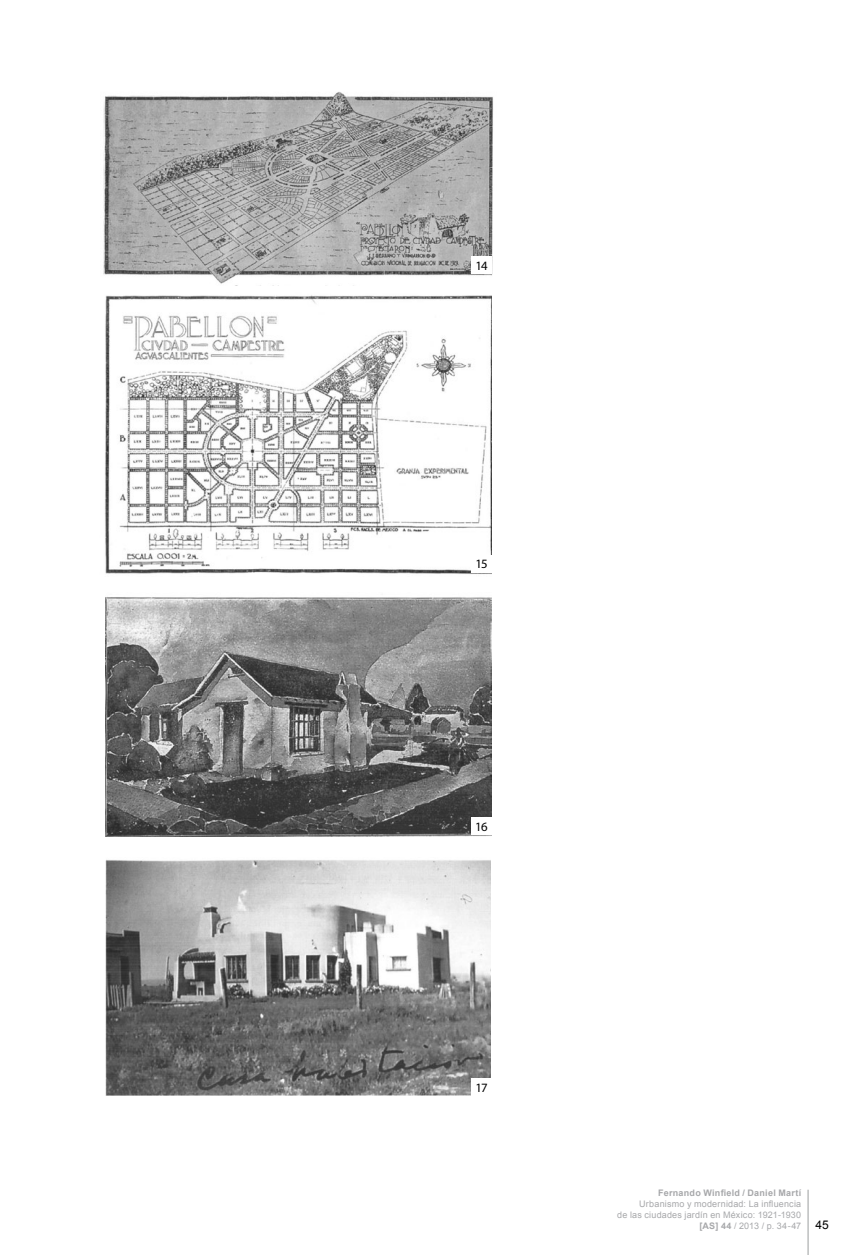
<style>
.page{position:relative;width:851px;height:1255px;background:#fff}
.page>*{position:absolute;margin:0;border:0;box-sizing:border-box;transform-origin:0 0}
.t1{font:12.75px "Myriad Pro";letter-spacing:-.05em;color:#000}
.t2{font:12px "Arial";color:#000}
.t3{font:9px/10.8px "Arial";letter-spacing:.02em;color:#a7a8aa;text-align:right}
.t4{font:700 9px "Arial";letter-spacing:.03em;color:#a7a8aa}
.s1{font-weight:700}
</style>
<div class="page">
<hr style="left:807px;top:1189px;width:1px;height:65px;background:#9c9e9f">
<img style="left:103px;top:92px;width:390px;height:192px">
<img style="left:105px;top:295px;width:387px;height:279px">
<img style="left:106px;top:597px;width:385px;height:239px">
<img style="left:106px;top:860px;width:385px;height:235px">
<div style="left:471px;top:256px;width:21px;height:18px;background:#fff"></div>
<div style="left:471px;top:555px;width:21px;height:17px;background:#fff"></div>
<div style="left:471px;top:817px;width:21px;height:18px;background:#fff"></div>
<div style="left:471px;top:1077px;width:21px;height:18px;background:#fff"></div>
<h1 class="t1" style="left:475px;top:258px;width:14px">14</h1>
<h1 class="t1" style="left:475px;top:556px;width:14px">15</h1>
<h1 class="t1" style="left:475px;top:818px;width:14px">16</h1>
<h1 class="t1" style="left:475px;top:1079px;width:14px">17</h1>
<p class="t4" style="left:658px;top:1186px;width:145px">Fernando Winfield / Daniel Martí</p>
<p class="t3" style="left:617px;top:1198px;width:185px">Urbanismo y modernidad: La influencia<br>de las ciudades jardín en México: 1921-1930 <span class="s1">[AS] 44</span> / 2013 / p. 34-47</p>
<h2 class="t2" style="left:815px;top:1216px;width:15px">45</h2>
</div>
